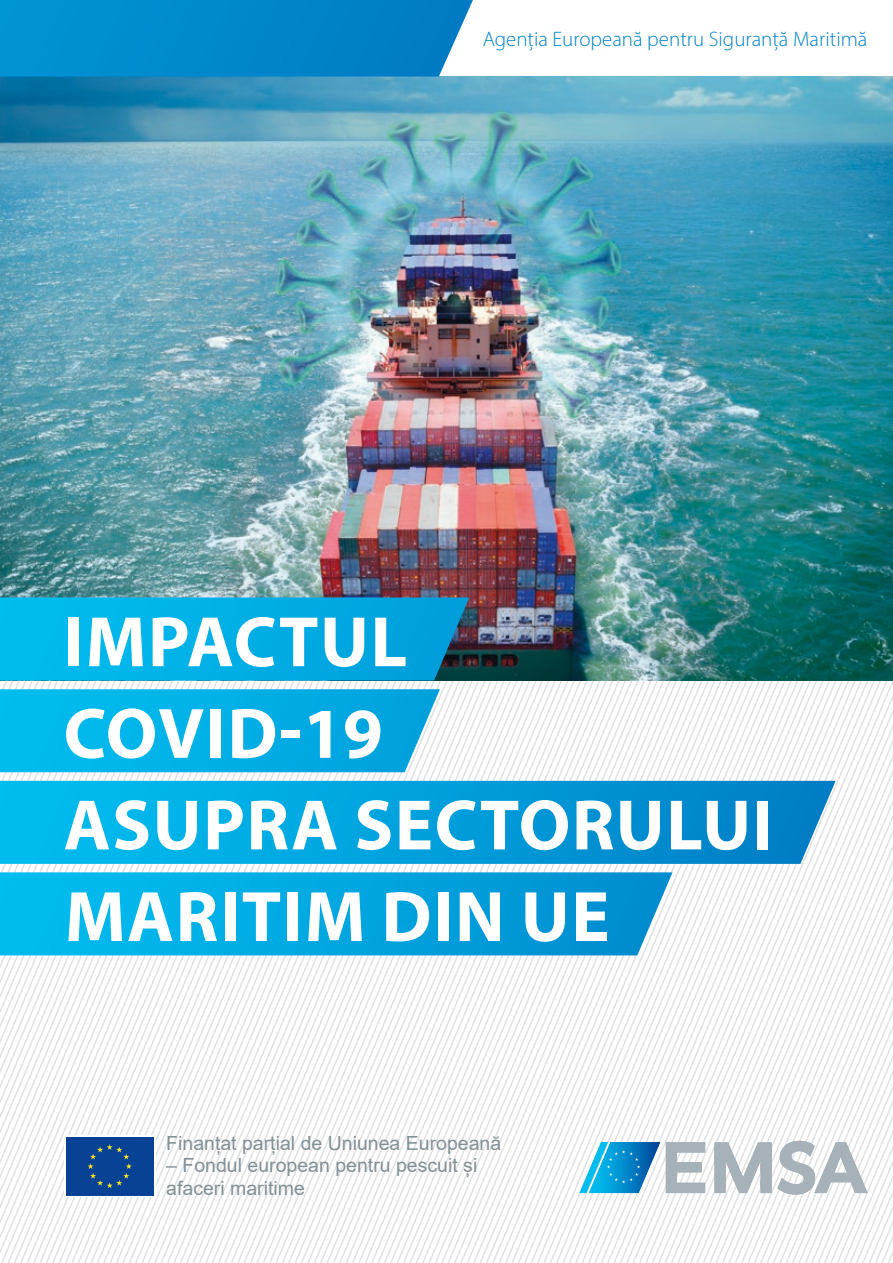
<style>
.page{position:relative;width:893px;height:1263px;background:#fff}
.page>*{position:absolute;margin:0;border:0;box-sizing:border-box;transform-origin:0 0}
.t1{font:700 72px/91.7px "Myriad Pro";letter-spacing:.02em;color:#fff}
.t2{font:300 21px "Myriad Pro";color:#0083ca}
.t3{font:19.5px/22.5px "Arial";color:#829097}
</style>
<div class="page">
<svg style="left:668px;top:680px;width:7px;height:583px"></svg>
<svg style="left:675px;top:680px;width:6px;height:583px"></svg>
<svg style="left:681px;top:680px;width:7px;height:583px"></svg>
<svg style="left:688px;top:680px;width:6px;height:583px"></svg>
<svg style="left:694px;top:680px;width:6px;height:583px"></svg>
<svg style="left:700px;top:680px;width:7px;height:583px"></svg>
<svg style="left:707px;top:680px;width:6px;height:583px"></svg>
<img style="left:0;top:77px;width:893px;height:603px">
<svg style="left:579px;top:1142px;width:81px;height:51px"></svg>
<svg style="left:666px;top:1142px;width:39px;height:51px"></svg>
<svg style="left:714px;top:680px;width:179px;height:583px"></svg>
<svg style="left:0;top:597px;width:469px;height:666px"></svg>
<svg style="left:0;top:781px;width:836px;height:83px;background:#05a1dc"></svg>
<svg style="left:0;top:872px;width:672px;height:83px;background:#07a8e1"></svg>
<svg style="left:0;top:0;width:473px;height:77px;background:#098bcd"></svg>
<p class="t2" style="left:483px;top:27px;width:386px">Agenția Europeană pentru Siguranță Maritimă</p>
<h1 class="t1" style="left:64px;top:594px;width:711px">IMPACTUL<br>COVID-19<br>ASUPRA SECTORULUI<br>MARITIM DIN UE</h1>
<p class="t3" style="left:166px;top:1131px;width:336px">Finanțat parțial de Uniunea Europeană</p>
<p class="t3" style="left:166px;top:1154px;width:313px">– Fondul european pentru pescuit și afaceri maritime</p>
</div>
